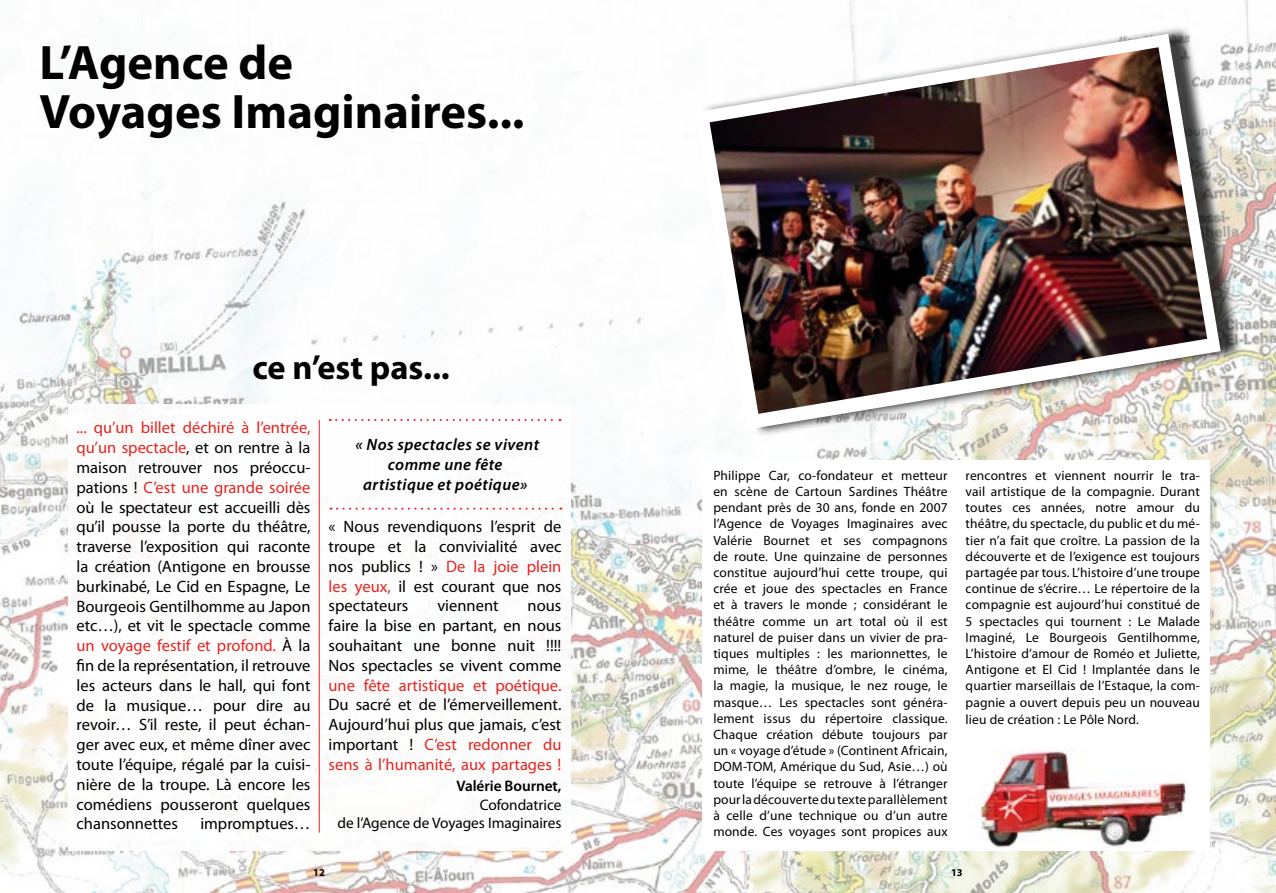
<style>
.page{position:relative;width:1276px;height:893px;background:#fff}
.page>*{position:absolute;margin:0;border:0;box-sizing:border-box;transform-origin:0 0}
.t1{font:700 48.6px/48.6px "Myriad Pro";color:#000}
.t2{font:700 34.35px "Myriad Pro";color:#000}
.t3{font:16.5px/19.8px "Myriad Pro";color:#000;text-align:justify}
.t4{font:italic 600 16.5px/19.8px "Myriad Pro";letter-spacing:.025em;color:#000;text-align:center}
.t5{font:16.5px "Myriad Pro";color:#e42521}
.t6{font:15.3px/18.3px "Myriad Pro";letter-spacing:-.005em;color:#000;text-align:right}
.t7{font:600 15.3px "Myriad Pro";letter-spacing:-.005em;color:#000}
.t8{font:13.5px/16.2px "Myriad Pro";letter-spacing:.01em;color:#000;text-align:justify}
.t9{font:700 10.5px "Myriad Pro";color:#000}
.s1{color:#e42521}
</style>
<div class="page">
<img style="left:0;top:0;width:1276px;height:893px">
<div style="left:68px;top:404px;width:503px;height:446px;background:#fff"></div>
<div style="left:703px;top:460px;width:507px;height:390px;background:#fff"></div>
<img style="left:968px;top:748px;width:220px;height:99px">
<hr style="left:319px;top:420px;width:1px;height:413px;background:#e32121">
<svg style="left:337px;top:508px;width:224px;height:2px"></svg>
<svg style="left:330px;top:419px;width:230px;height:2px"></svg>
<div style="left:702px;top:26px;width:541px;height:411px;background:#000;opacity:.75"></div>
<svg style="left:695px;top:34px;width:525px;height:395px"></svg>
<img style="left:709px;top:47px;width:498px;height:367px">
<h1 class="t1" style="left:39px;top:37px;width:487px">L’Agence de<br>Voyages Imaginaires...</h1>
<h2 class="t2" style="left:252px;top:345px;width:199px">ce n’est pas...</h2>
<p class="t3" style="left:77px;top:418px;width:235px"><span class="s1">... qu’un billet déchiré à l’entrée, qu’un spectacle</span>, et on rentre à la maison retrouver nos préoccu&shy;pations ! <span class="s1">C’est une grande soirée </span>où le spectateur est accueilli dès qu’il pousse la porte du théâtre, traverse l’exposition qui raconte la création (Antigone en brousse burkinabé, Le Cid en Espagne, Le Bourgeois Gentilhomme au Japon etc…), et vit le spectacle comme <span class="s1">un voyage festif et profond.</span> À la fin de la représentation, il retrouve les acteurs dans le hall, qui font de la musique… pour dire au revoir… S’il reste, il peut échan&shy;ger avec eux, et même dîner avec toute l’équipe, régalé par la cuisi&shy;nière de la troupe. Là encore les comédiens pousseront quelques chansonnettes</p>
<p class="t3" style="left:200px;top:814px;width:112px">impromptues…</p>
<p class="t4" style="left:355px;top:434px;width:185px">« Nos spectacles se vivent comme une fête artistique et poétique»</p>
<p class="t3" style="left:328px;top:516px;width:234px">« Nous revendiquons l’esprit de troupe et la convivialité avec nos publics ! » <span class="s1">De la joie plein les yeux,</span> il est courant que nos spectateurs</p>
<p class="t3" style="left:437px;top:596px;width:63px">viennent</p>
<p class="t3" style="left:328px;top:596px;width:234px;text-indent:199px">nous faire la bise en partant, en nous souhaitant une bonne nuit !!!!<br>Nos spectacles se vivent comme</p>
<p class="t5" style="left:328px;top:675px;width:234px">une fête artistique et poétique.</p>
<p class="t3" style="left:328px;top:695px;width:234px">Du sacré et de l’émerveillement.<br>Aujourd’hui plus que jamais, c’est important ! <span class="s1">C’est redonner du sens à l’humanité, aux partages !</span></p>
<p class="t7" style="left:456px;top:776px;width:106px">Valérie Bournet,</p>
<p class="t6" style="left:337px;top:795px;width:225px">Cofondatrice<br>de l’Agence de Voyages Imaginaires</p>
<p class="t8" style="left:713px;top:467px;width:236px">Philippe Car, co-fondateur et metteur en scène de Cartoun Sardines Théâtre pendant près de 30 ans, fonde en 2007 l’Agence de Voyages Imaginaires avec Valérie Bournet et ses compagnons de route. Une quinzaine de personnes constitue aujourd’hui cette troupe, qui crée et joue des spectacles en France et à travers le monde ; considérant le théâtre comme un art total où il est naturel de puiser dans un vivier de pra&shy;tiques multiples : les marionnettes, le mime, le théâtre d’ombre, le cinéma, la magie, la musique, le nez rouge, le masque… Les spectacles sont généra&shy;lement issus du répertoire classique.<br>Chaque création débute toujours par un « voyage d’étude » (Continent Africain, DOM-TOM, Amérique du Sud, Asie…) où toute l’équipe se retrouve à l’étranger pour la découverte du texte parallèlement à celle d’une technique ou d’un autre monde. Ces voyages sont propices aux</p>
<p class="t8" style="left:965px;top:467px;width:236px">rencontres et viennent nourrir le tra&shy;vail artistique de la compagnie. Durant toutes ces années, notre amour du théâtre, du spectacle, du public et du mé&shy;tier n’a fait que croître. La passion de la découverte et de l’exigence est toujours partagée par tous. L’histoire d’une troupe continue de s’écrire… Le répertoire de la compagnie est aujourd’hui constitué de 5 spectacles qui tournent : Le Malade Imaginé, Le Bourgeois Gentilhomme, L’histoire d’amour de Roméo et Juliette, Antigone et El Cid ! Implantée dans le quartier marseillais de l’Estaque, la com&shy;pagnie a ouvert depuis peu un nouveau</p>
<p class="t8" style="left:965px;top:711px;width:175px">lieu de création : Le Pôle Nord.</p>
<p class="t9" style="left:313px;top:865px;width:13px">12</p>
<p class="t9" style="left:951px;top:865px;width:13px">13</p>
</div>
